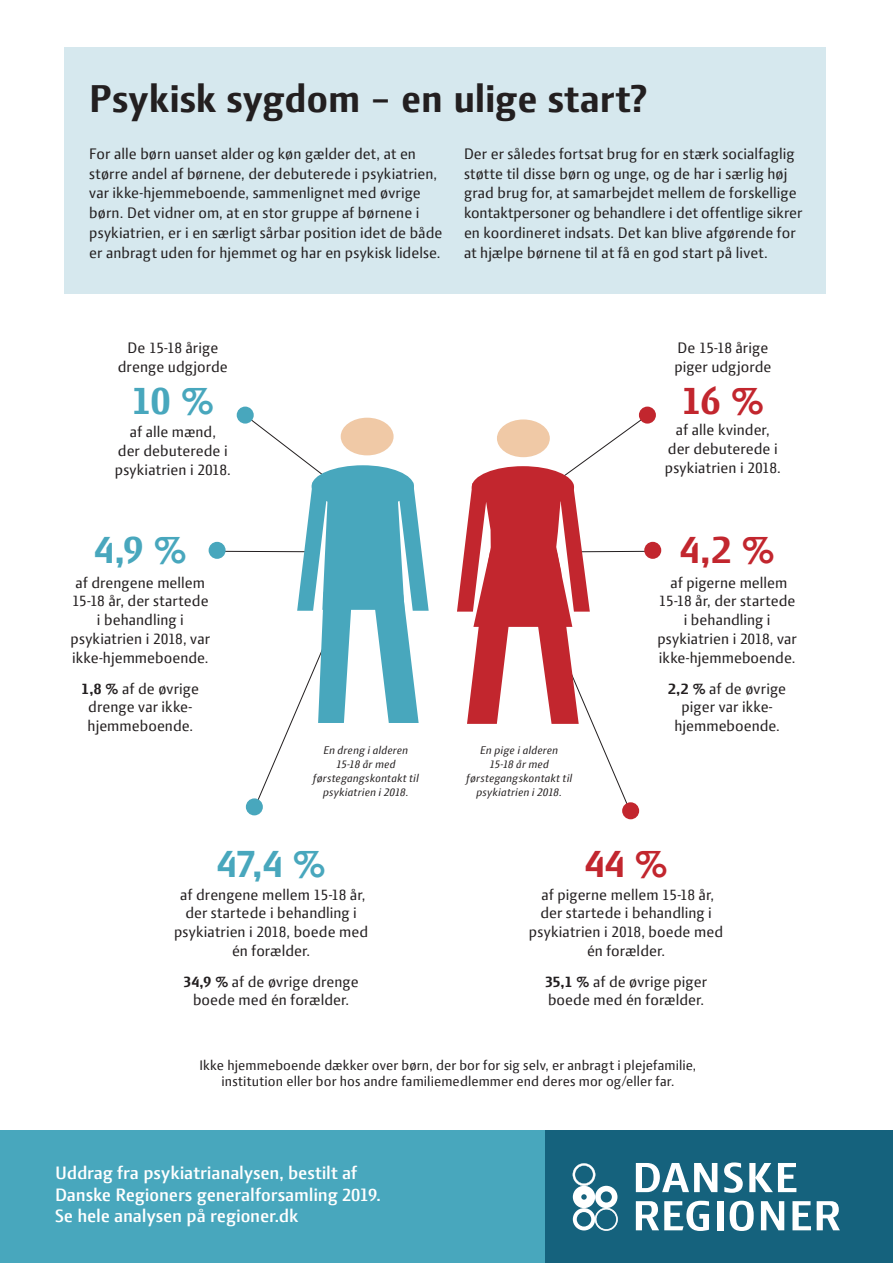
<style>
.page{position:relative;width:893px;height:1263px;background:#fff}
.page>*{position:absolute;margin:0;border:0;box-sizing:border-box;transform-origin:0 0}
.RUBRIK_18{font:700 42px "Press Sans";color:#231f20}
.t1{font:700 42px "Press Sans";color:#48a7bd}
.t2{font:700 42px "Press Sans";color:#c2262e}
.t3{font:600 19.5px/21.8px "Press Sans";letter-spacing:-.005em;color:#fff}
.BRØD{font:16.5px/18.8px "Press Sans";color:#231f20;text-align:center}
.t4{font:15px/16.5px "Press Sans";letter-spacing:.005em;color:#231f20;text-align:center}
.t5{font:italic 12px/14.2px "Press Sans";letter-spacing:.02em;color:#231f20;text-align:center}
.s1{font-weight:700}
</style>
<div class="page">
<div style="left:65px;top:47px;width:761px;height:247px;background:#d6e8ee"></div>
<div style="left:544px;top:1130px;width:349px;height:133px;background:#15627d"></div>
<svg style="left:573px;top:1163px;width:45px;height:68px"></svg>
<div style="left:717px;top:1201px;width:6px;height:29px;background:#fff"></div>
<svg style="left:730px;top:1201px;width:24px;height:30px"></svg>
<svg style="left:761px;top:1201px;width:23px;height:29px"></svg>
<svg style="left:792px;top:1201px;width:19px;height:29px"></svg>
<svg style="left:636px;top:1162px;width:160px;height:31px"></svg>
<svg style="left:817px;top:1201px;width:23px;height:29px"></svg>
<svg style="left:636px;top:1201px;width:73px;height:30px"></svg>
<div style="left:0;top:1130px;width:544px;height:133px;background:#48a7bd"></div>
<div style="left:237px;top:407px;width:17px;height:17px;background:#48a7bd;border-radius:50%"></div>
<hr style="left:218px;top:551px;width:99px;height:1px;background:#231f20">
<div style="left:209px;top:542px;width:17px;height:17px;background:#48a7bd;border-radius:50%"></div>
<div style="left:644px;top:542px;width:17px;height:17px;background:#c2262e;border-radius:50%"></div>
<div style="left:246px;top:798px;width:17px;height:17px;background:#48a7bd;border-radius:50%"></div>
<div style="left:622px;top:802px;width:17px;height:17px;background:#c2262e;border-radius:50%"></div>
<div style="left:639px;top:407px;width:17px;height:17px;background:#c2262e;border-radius:50%"></div>
<svg style="left:246px;top:415px;width:183px;height:389px"></svg>
<svg style="left:457px;top:417px;width:190px;height:391px"></svg>
<p class="RUBRIK_18" style="left:89px;top:79px;width:560px">Psykisk sygdom – en ulige start?</p>
<p class="BRØD" style="left:89px;top:145px;width:355px;line-height:19.8px;text-align:left">For alle børn uanset alder og køn gælder det, at en større andel af børnene, der debuterede i psykiatrien, var ikke-hjemmeboende, sammenlignet med øvrige børn. Det vidner om, at en stor gruppe af børnene i psykiatrien, er i en særligt sårbar position idet de både er anbragt uden for hjemmet og har en psykisk lidelse.</p>
<p class="BRØD" style="left:464px;top:145px;width:340px;line-height:19.8px;text-align:left">Der er således fortsat brug for en stærk socialfaglig støtte til disse børn og unge, og de har i særlig høj grad brug for, at samarbejdet mellem de forskellige kontaktpersoner og behandlere i det offentlige sikrer en koordineret indsats. Det kan blive afgørende for at hjælpe børnene til at få en god start på livet.</p>
<p class="BRØD" style="left:118px;top:340px;width:112px">De 15-18 årige drenge udgjorde</p>
<p class="BRØD" style="left:674px;top:340px;width:99px;text-align:left">De 15-18 årige piger udgjorde</p>
<p class="t1" style="left:132px;top:380px;width:84px">10 %</p>
<p class="t2" style="left:682px;top:380px;width:84px">16 %</p>
<p class="BRØD" style="left:115px;top:424px;width:118px">af alle mænd,<br>der debuterede i psykiatrien i 2018.</p>
<p class="t1" style="left:94px;top:529px;width:94px">4,9 %</p>
<p class="BRØD" style="left:71px;top:575px;width:141px">af drengene mellem<br>15-18 år, der startede i behandling i psykiatrien i 2018, var ikke-hjemmeboende.</p>
<p class="BRØD" style="left:82px;top:681px;width:119px"><span class="s1">1,8 %</span> af de øvrige drenge var ikke&shy;hjemmeboende.</p>
<p class="t5" style="left:313px;top:743px;width:108px">En dreng i alderen<br>15-18 år med førstegangskontakt til psykiatrien i 2018.</p>
<p class="t5" style="left:466px;top:743px;width:108px">En pige i alderen<br>15-18 år med førstegangskontakt til psykiatrien i 2018.</p>
<p class="BRØD" style="left:665px;top:422px;width:118px">af alle kvinder, der debuterede i psykiatrien i 2018.</p>
<p class="t2" style="left:680px;top:529px;width:97px">4,2 %</p>
<p class="BRØD" style="left:657px;top:575px;width:141px">af pigerne mellem<br>15-18 år, der startede i behandling i psykiatrien i 2018, var ikke-hjemmeboende.</p>
<p class="BRØD" style="left:668px;top:681px;width:120px"><span class="s1">2,2 %</span> af de øvrige piger var ikke&shy;hjemmeboende.</p>
<p class="t1" style="left:216px;top:843px;width:111px">47,4 %</p>
<p class="t2" style="left:584px;top:843px;width:85px">44 %</p>
<p class="BRØD" style="left:174px;top:887px;width:196px">af drengene mellem 15-18 år, der startede i behandling i psykiatrien i 2018, boede med én forælder.</p>
<p class="BRØD" style="left:184px;top:974px;width:177px"><span class="s1">34,9 %</span> af de øvrige drenge boede med én forælder.</p>
<p class="BRØD" style="left:529px;top:887px;width:196px">af pigerne mellem 15-18 år, der startede i behandling i psykiatrien i 2018, boede med én forælder.</p>
<p class="BRØD" style="left:545px;top:974px;width:163px;text-align:left"><span class="s1">35,1 %</span> af de øvrige piger boede med én forælder.</p>
<p class="t4" style="left:200px;top:1058px;width:498px">Ikke hjemmeboende dækker over børn, der bor for sig selv, er anbragt i plejefamilie, institution eller bor hos andre familiemedlemmer end deres mor og/eller far.</p>
<p class="t3" style="left:55px;top:1162px;width:327px">Uddrag fra psykiatrianalysen, bestilt af<br>Danske Regioners generalforsamling 2019.<br>Se hele analysen på regioner.dk</p>
</div>
